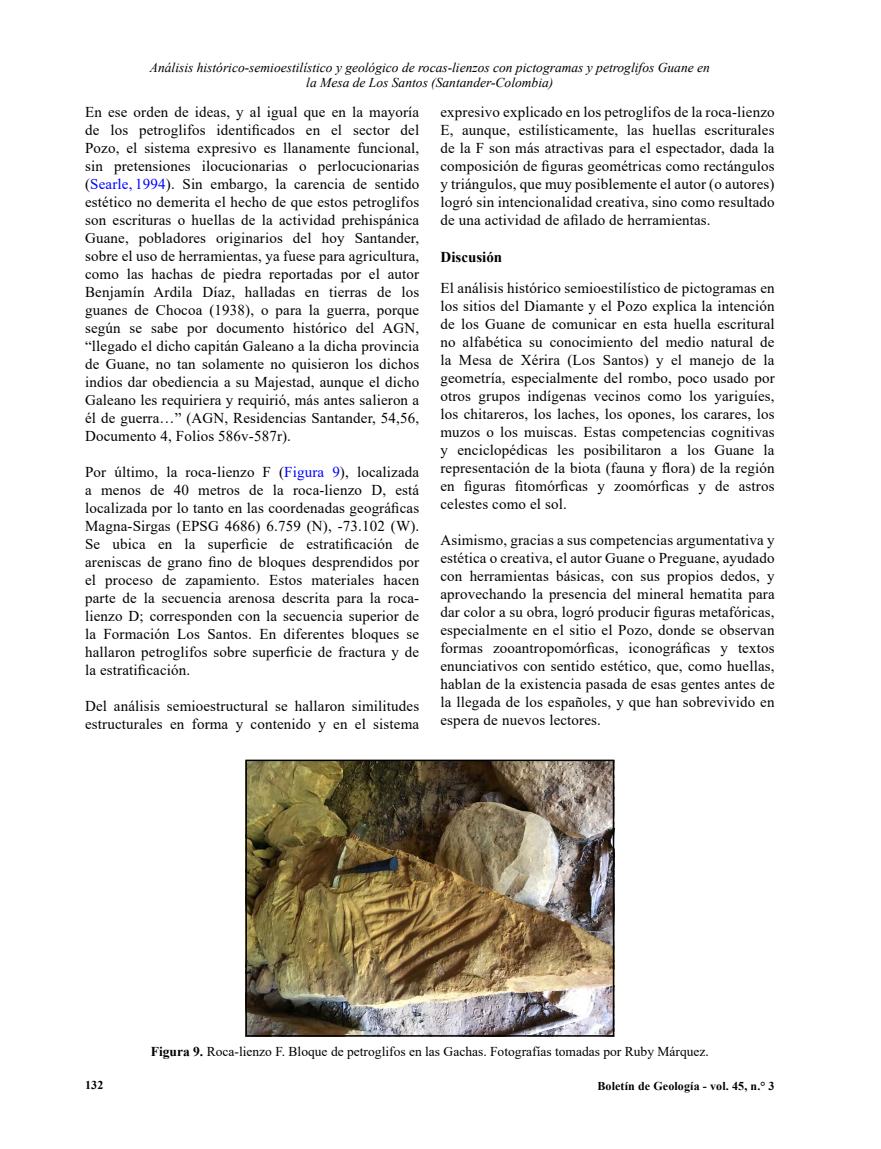
<style>
.page{position:relative;width:881px;height:1149px;background:#fff}
.page>*{position:absolute;margin:0;border:0;box-sizing:border-box;transform-origin:0 0}
.t1{font:15px/18px "Times New Roman";letter-spacing:.01em;color:#000;text-align:justify}
.Titulos_1{font:700 15px "Times New Roman";color:#000}
.t2{font:italic 13.5px/15px "Times New Roman";color:#000;text-align:center}
.Pie_de_foto{font:13.5px "Times New Roman";color:#000}
.t3{font:700 12px "Times New Roman";letter-spacing:.01em;color:#000}
.s1{color:#00f}
.s2{font-weight:700}
</style>
<div class="page">
<img style="left:248px;top:762px;width:363px;height:271px">
<div style="left:245px;top:759px;width:369px;height:277px;border:2px solid #000"></div>
<p class="t2" style="left:150px;top:60px;width:561px">Análisis histórico-semioestilístico y geológico de rocas-lienzos con pictogramas y petroglifos Guane en la Mesa de Los Santos (Santander-Colombia)</p>
<p class="t1" style="left:85px;top:102px;width:335px">En ese orden de ideas, y al igual que en la mayoría de los petroglifos identificados en el sector del Pozo, el sistema expresivo es llanamente funcional, sin pretensiones ilocucionarias o perlocucionarias (<span class="s1">Searle, 1994</span>). Sin embargo, la carencia de sentido estético no demerita el hecho de que estos petroglifos son escrituras o huellas de la actividad prehispánica Guane, pobladores originarios del hoy Santander, sobre el uso de herramientas, ya fuese para agricultura, como las hachas de piedra reportadas por el autor Benjamín Ardila Díaz, halladas en tierras de los guanes de Chocoa (1938), o para la guerra, porque según se sabe por documento histórico del AGN, “llegado el dicho capitán Galeano a la dicha provincia de Guane, no tan solamente no quisieron los dichos indios dar obediencia a su Majestad, aunque el dicho Galeano les requiriera y requirió, más antes salieron a él de guerra…” (AGN, Residencias Santander, 54,56, Documento 4, Folios 586v-587r).</p>
<p class="t1" style="left:85px;top:462px;width:335px">Por último, la roca-lienzo F (<span class="s1">Figura 9</span>), localizada a menos de 40 metros de la roca-lienzo D, está localizada por lo tanto en las coordenadas geográficas Magna-Sirgas (EPSG 4686) 6.759 (N), -73.102 (W).<br>Se ubica en la superficie de estratificación de areniscas de grano fino de bloques desprendidos por el proceso de zapamiento. Estos materiales hacen parte de la secuencia arenosa descrita para la roca&shy;lienzo D; corresponden con la secuencia superior de la Formación Los Santos. En diferentes bloques se hallaron petroglifos sobre superficie de fractura y de la estratificación.</p>
<p class="t1" style="left:85px;top:696px;width:335px">Del análisis semioestructural se hallaron similitudes estructurales en forma y contenido y en el sistema</p>
<p class="t1" style="left:440px;top:102px;width:335px">expresivo explicado en los petroglifos de la roca-lienzo E, aunque, estilísticamente, las huellas escriturales de la F son más atractivas para el espectador, dada la composición de figuras geométricas como rectángulos y triángulos, que muy posiblemente el autor (o autores) logró sin intencionalidad creativa, sino como resultado de una actividad de afilado de herramientas.</p>
<h4 class="Titulos_1" style="left:440px;top:246px;width:63px">Discusión</h4>
<p class="t1" style="left:440px;top:278px;width:335px">El análisis histórico semioestilístico de pictogramas en los sitios del Diamante y el Pozo explica la intención de los Guane de comunicar en esta huella escritural no alfabética su conocimiento del medio natural de la Mesa de Xérira (Los Santos) y el manejo de la geometría, especialmente del rombo, poco usado por otros grupos indígenas vecinos como los yariguíes, los chitareros, los laches, los opones, los carares, los muzos o los muiscas. Estas competencias cognitivas y enciclopédicas les posibilitaron a los Guane la representación de la biota (fauna y flora) de la región en figuras fitomórficas y zoomórficas y de astros celestes como el sol.</p>
<p class="t1" style="left:440px;top:530px;width:335px">Asimismo, gracias a sus competencias argumentativa y estética o creativa, el autor Guane o Preguane, ayudado con herramientas básicas, con sus propios dedos, y aprovechando la presencia del mineral hematita para dar color a su obra, logró producir figuras metafóricas, especialmente en el sitio el Pozo, donde se observan formas zooantropomórficas, iconográficas y textos enunciativos con sentido estético, que, como huellas, hablan de la existencia pasada de esas gentes antes de la llegada de los españoles, y que han sobrevivido en espera de nuevos lectores.</p>
<p class="t3" style="left:85px;top:1076px;width:20px">132</p>
<p class="Pie_de_foto" style="left:151px;top:1041px;width:559px"><span class="s2">Figura 9.</span> Roca-lienzo F. Bloque de petroglifos en las Gachas. Fotografías tomadas por Ruby Márquez.</p>
<p class="t3" style="left:597px;top:1076px;width:179px">Boletín de Geología - vol. 45, n.° 3</p>
</div>
